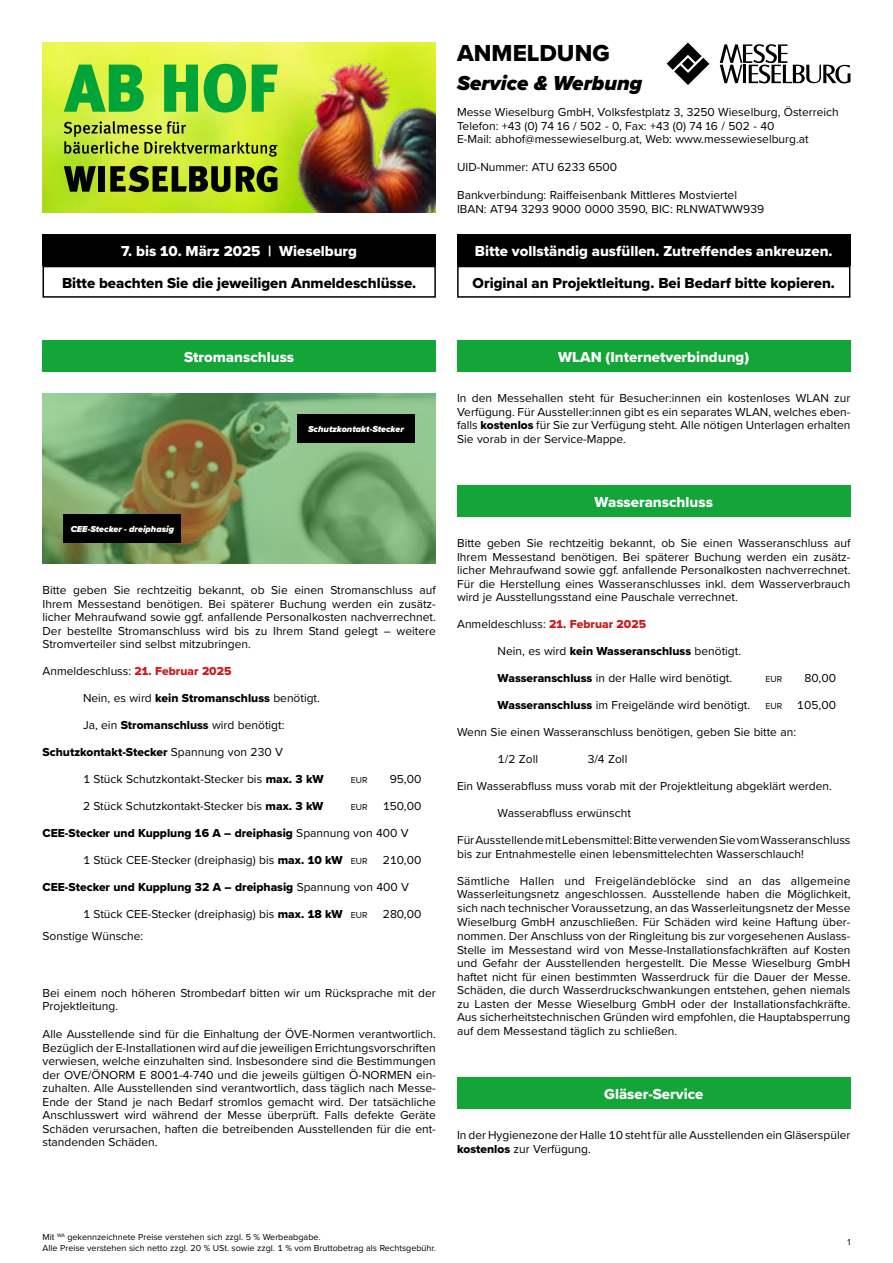
<style>
.page{position:relative;width:893px;height:1263px;background:#fff}
.page>*{position:absolute;margin:0;border:0;box-sizing:border-box;transform-origin:0 0}
.t1{font:24px "Proxima Nova Extrabld";color:#000}
.t2{font:italic 900 21px "Proxima Nova";color:#000}
.t3{font:15px "Proxima Nova Extrabld";color:#fff}
.t4{font:15px "Proxima Nova Extrabld";color:#000}
.t5{font:12px/13.5px "Proxima Nova";color:#000}
.t6{font:12px "Proxima Nova Extrabld";color:#000}
.t7{font:9px/10.5px "Proxima Nova";color:#000}
.t8{font:italic 900 9px "Proxima Nova";color:#fff}
.s1{font-family:"Proxima Nova Extrabld";color:#cd1719}
.s2{font-family:"Proxima Nova Extrabld"}
.s3{font-family:"Proxima Nova"}
.s4{font-size:9px}
</style>
<div class="page">
<div style="left:457px;top:234px;width:393px;height:32px;background:#000"></div>
<div style="left:43px;top:234px;width:393px;height:32px;background:#000"></div>
<div style="left:457px;top:266px;width:393px;height:32px;border:2px solid #000"></div>
<div style="left:43px;top:266px;width:393px;height:32px;border:2px solid #000"></div>
<svg style="left:667px;top:43px;width:42px;height:42px"></svg>
<svg style="left:720px;top:44px;width:130px;height:40px"></svg>
<img style="left:43px;top:43px;width:393px;height:170px">
<img style="left:278px;top:48px;width:158px;height:165px">
<svg style="left:64px;top:65px;width:80px;height:47px;background:#4dbe3d"></svg>
<svg style="left:164px;top:65px;width:34px;height:47px;background:#35b63e"></svg>
<svg style="left:204px;top:64px;width:42px;height:49px;background:#53c143"></svg>
<svg style="left:252px;top:65px;width:26px;height:47px"></svg>
<svg style="left:64px;top:166px;width:32px;height:26px"></svg>
<div style="left:98px;top:166px;width:7px;height:26px;background:#010102"></div>
<svg style="left:110px;top:166px;width:120px;height:26px;background:#535e15"></svg>
<svg style="left:236px;top:166px;width:42px;height:26px"></svg>
<svg style="left:64px;top:121px;width:214px;height:36px;background:#adc234"></svg>
<div style="left:457px;top:340px;width:393px;height:32px;background:#13a538"></div>
<div style="left:457px;top:1077px;width:393px;height:32px;background:#13a538"></div>
<div style="left:457px;top:485px;width:393px;height:32px;background:#13a538"></div>
<div style="left:43px;top:340px;width:393px;height:32px;background:#13a538"></div>
<img style="left:43px;top:393px;width:393px;height:170px">
<div style="left:297px;top:415px;width:118px;height:28px;background:#000"></div>
<div style="left:64px;top:514px;width:117px;height:28px;background:#000"></div>
<h1 class="t1" style="left:457px;top:36px;width:154px">ANMELDUNG</h1>
<h2 class="t2" style="left:457px;top:68px;width:187px">Service &amp; Werbung</h2>
<p class="t5" style="left:457px;top:104px;width:383px">Messe Wieselburg GmbH, Volksfestplatz 3, 3250 Wieselburg, Österreich<br>Telefon: +43 (0) 74 16 / 502 - 0, Fax: +43 (0) 74 16 / 502 - 40<br>E-Mail: abhof@messewieselburg.at, Web: www.messewieselburg.at</p>
<p class="t5" style="left:457px;top:160px;width:162px">UID-Nummer: ATU 6233 6500</p>
<p class="t5" style="left:457px;top:187px;width:308px">Bankverbindung: Raiffeisenbank Mittleres Mostviertel<br>IBAN: AT94 3293 9000 0000 3590, BIC: RLNWATWW939</p>
<p class="t3" style="left:121px;top:240px;width:237px">7. bis 10. März 2025 | Wieselburg</p>
<p class="t3" style="left:475px;top:240px;width:359px">Bitte vollständig ausfüllen. Zutreffendes ankreuzen.</p>
<p class="t4" style="left:62px;top:271px;width:356px">Bitte beachten Sie die jeweiligen Anmeldeschlüsse.</p>
<p class="t4" style="left:473px;top:271px;width:364px">Original an Projektleitung. Bei Bedarf bitte kopieren.</p>
<p class="t3" style="left:184px;top:346px;width:112px">Stromanschluss</p>
<p class="t8" style="left:308px;top:423px;width:97px">Schutzkontakt-Stecker</p>
<p class="t8" style="left:71px;top:522px;width:105px">CEE-Stecker - dreiphasig</p>
<p class="t5" style="left:43px;top:583px;width:395px;text-align:justify">Bitte geben Sie rechtzeitig bekannt, ob Sie einen Stromanschluss auf Ihrem Messestand benötigen. Bei späterer Buchung werden ein zusätz&shy;licher Mehraufwand sowie ggf. anfallende Personalkosten nachverrechnet.<br>Der bestellte Stromanschluss wird bis zu Ihrem Stand gelegt – weitere Stromverteiler sind selbst mitzubringen.</p>
<p class="t5" style="left:43px;top:664px;width:190px">Anmeldeschluss: <span class="s1">21. Februar 2025</span></p>
<p class="t5" style="left:83px;top:691px;width:238px">Nein, es wird <span class="s2">kein Stromanschluss</span> benötigt.</p>
<p class="t5" style="left:83px;top:718px;width:203px">Ja, ein <span class="s2">Stromanschluss</span> wird benötigt:</p>
<p class="t6" style="left:43px;top:743px;width:242px">Schutzkontakt-Stecker <span class="s3">Spannung von 230 V</span></p>
<p class="t5" style="left:83px;top:772px;width:242px">1 Stück Schutzkontakt-Stecker bis <span class="s2">max. 3 kW</span></p>
<p class="t7" style="left:351px;top:775px;width:18px">EUR</p>
<p class="t5" style="left:390px;top:772px;width:33px">95,00</p>
<p class="t5" style="left:83px;top:799px;width:242px">2 Stück Schutzkontakt-Stecker bis <span class="s2">max. 3 kW</span></p>
<p class="t7" style="left:351px;top:802px;width:18px">EUR</p>
<p class="t5" style="left:383px;top:799px;width:40px">150,00</p>
<p class="t6" style="left:43px;top:824px;width:368px">CEE-Stecker und Kupplung 16 A – dreiphasig <span class="s3">Spannung von 400 V</span></p>
<p class="t5" style="left:83px;top:853px;width:286px">1 Stück CEE-Stecker (dreiphasig) bis <span class="s2">max. 10 kW</span> <span class="s4">EUR</span></p>
<p class="t5" style="left:383px;top:853px;width:40px">210,00</p>
<p class="t6" style="left:43px;top:878px;width:368px">CEE-Stecker und Kupplung 32 A – dreiphasig <span class="s3">Spannung von 400 V</span></p>
<p class="t5" style="left:83px;top:907px;width:286px">1 Stück CEE-Stecker (dreiphasig) bis <span class="s2">max. 18 kW</span> <span class="s4">EUR</span></p>
<p class="t5" style="left:383px;top:907px;width:40px">280,00</p>
<p class="t5" style="left:43px;top:929px;width:102px">Sonstige Wünsche:</p>
<p class="t5" style="left:43px;top:985px;width:395px">Bei einem noch höheren Strombedarf bitten wir um Rücksprache mit der<br>Projektleitung.</p>
<p class="t5" style="left:43px;top:1027px;width:395px;text-align:justify">Alle Ausstellende sind für die Einhaltung der ÖVE-Normen verantwortlich.<br>Bezüglich der E-Installationen wird auf die jeweiligen Errichtungsvorschriften verwiesen, welche einzuhalten sind. Insbesondere sind die Bestimmungen der OVE/ÖNORM E 8001-4-740 und die jeweils gültigen Ö-NORMEN ein&shy;zuhalten. Alle Ausstellenden sind verantwortlich, dass täglich nach Messe-Ende der Stand je nach Bedarf stromlos gemacht wird. Der tatsächliche Anschlusswert wird während der Messe überprüft. Falls defekte Geräte Schäden verursachen, haften die betreibenden Ausstellenden für die ent&shy;standenden Schäden.</p>
<p class="t3" style="left:558px;top:346px;width:193px">WLAN (Internetverbindung)</p>
<p class="t5" style="left:457px;top:391px;width:395px;text-align:justify">In den Messehallen steht für Besucher:innen ein kostenloses WLAN zur Verfügung. Für Aussteller:innen gibt es ein separates WLAN, welches eben&shy;falls <span class="s2">kostenlos</span> für Sie zur Verfügung steht. Alle nötigen Unterlagen erhalten Sie vorab in der Service-Mappe.</p>
<p class="t3" style="left:595px;top:491px;width:120px">Wasseranschluss</p>
<p class="t5" style="left:457px;top:536px;width:395px;text-align:justify">Bitte geben Sie rechtzeitig bekannt, ob Sie einen Wasseranschluss auf Ihrem Messestand benötigen. Bei späterer Buchung werden ein zusätz&shy;licher Mehraufwand sowie ggf. anfallende Personalkosten nachverrechnet.<br>Für die Herstellung eines Wasseranschlusses inkl. dem Wasserverbrauch wird je Ausstellungsstand eine Pauschale verrechnet.</p>
<p class="t5" style="left:457px;top:617px;width:190px">Anmeldeschluss: <span class="s1">21. Februar 2025</span></p>
<p class="t5" style="left:498px;top:644px;width:245px">Nein, es wird <span class="s2">kein Wasseranschluss</span> benötigt.</p>
<p class="t5" style="left:498px;top:671px;width:236px"><span class="s2">Wasseranschluss</span> in der Halle wird benötigt.</p>
<p class="t7" style="left:765px;top:673px;width:18px">EUR</p>
<p class="t5" style="left:805px;top:671px;width:33px">80,00</p>
<p class="t5" style="left:498px;top:698px;width:254px"><span class="s2">Wasseranschluss</span> im Freigelände wird benötigt.</p>
<p class="t5" style="left:765px;top:698px;width:72px"><span class="s4">EUR</span> 105,00</p>
<p class="t5" style="left:457px;top:725px;width:341px">Wenn Sie einen Wasseranschluss benötigen, geben Sie bitte an:</p>
<p class="t5" style="left:498px;top:752px;width:42px">1/2 Zoll</p>
<p class="t5" style="left:588px;top:752px;width:41px">3/4 Zoll</p>
<p class="t5" style="left:457px;top:779px;width:376px">Ein Wasserabfluss muss vorab mit der Projektleitung abgeklärt werden.</p>
<p class="t5" style="left:498px;top:806px;width:135px">Wasserabfluss erwünscht</p>
<p class="t5" style="left:457px;top:833px;width:395px">Für Ausstellende mit Lebensmittel: Bitte verwenden Sie vom Wasseranschluss bis zur Entnahmestelle einen lebensmittelechten Wasserschlauch!</p>
<p class="t5" style="left:457px;top:873px;width:395px;text-align:justify">Sämtliche Hallen und Freigeländeblöcke sind an das allgemeine Wasserleitungsnetz angeschlossen. Ausstellende haben die Möglichkeit, sich nach technischer Voraussetzung, an das Wasserleitungsnetz der Messe Wieselburg GmbH anzuschließen. Für Schäden wird keine Haftung über&shy;nommen. Der Anschluss von der Ringleitung bis zur vorgesehenen Auslass-Stelle im Messestand wird von Messe-Installationsfachkräften auf Kosten und Gefahr der Ausstellenden hergestellt. Die Messe Wieselburg GmbH haftet nicht für einen bestimmten Wasserdruck für die Dauer der Messe.<br>Schäden, die durch Wasserdruckschwankungen entstehen, gehen niemals zu Lasten der Messe Wieselburg GmbH oder der Installationsfachkräfte.<br>Aus sicherheitstechnischen Gründen wird empfohlen, die Hauptabsperrung auf dem Messestand täglich zu schließen.</p>
<p class="t3" style="left:604px;top:1083px;width:101px">Gläser-Service</p>
<p class="t5" style="left:457px;top:1128px;width:395px">In der Hygienezone der Halle 10 steht für alle Ausstellenden ein Gläserspüler <span class="s2">kostenlos</span> zur Verfügung.</p>
<p class="t7" style="left:43px;top:1231px;width:395px">Mit <sup>WA</sup> gekennzeichnete Preise verstehen sich zzgl. 5 % Werbeabgabe.<br>Alle Preise verstehen sich netto zzgl. 20 % USt. sowie zzgl. 1 % vom Bruttobetrag als Rechtsgebühr.</p>
<p class="t7" style="left:847px;top:1236px;width:5px">1</p>
</div>
